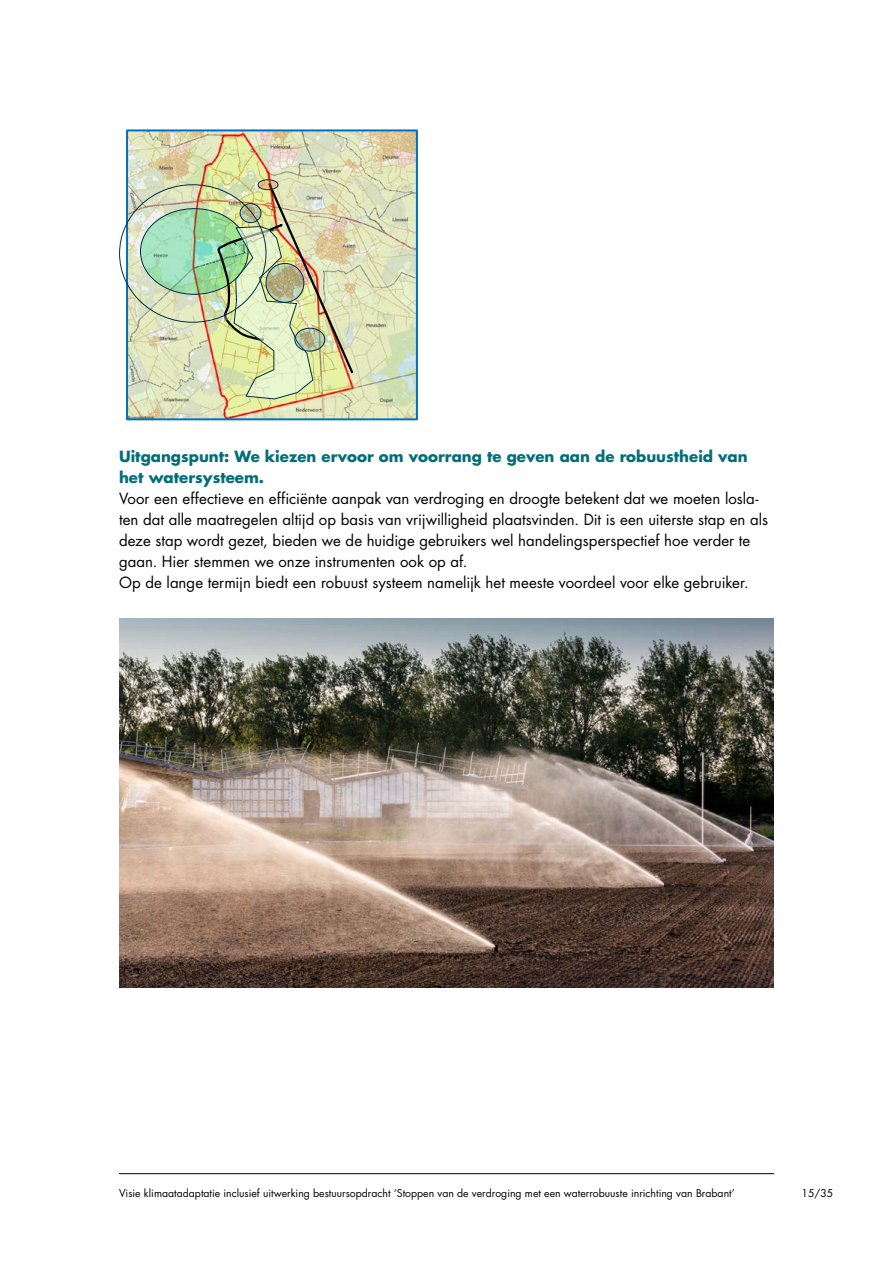
<style>
.page{position:relative;width:893px;height:1263px;background:#fff}
.page>*{position:absolute;margin:0;border:0;box-sizing:border-box;transform-origin:0 0}
.t1{font:15px/21px "Futura Std";color:#000}
.Kop_2_niet_in_inhoud{font:700 15px/21px "Futura Std";color:#006e79}
.t2{font:10.5px "Futura Std";color:#000}
</style>
<div class="page">
<hr style="left:119px;top:1173px;width:655px;height:1px;background:#000">
<img style="left:129px;top:132px;width:286px;height:285px">
<div style="left:126px;top:129px;width:292px;height:291px;border:2px solid #0070c0"></div>
<div style="left:140px;top:209px;width:108px;height:85px;background:#0c6;border-radius:50%;opacity:.3"></div>
<img style="left:217px;top:181px;width:138px;height:219px">
<div style="left:258px;top:180px;width:20px;height:10px;background:#ee5f42;border-radius:50%;opacity:.3"></div>
<div style="left:258px;top:179px;width:20px;height:11px;border:1px solid #032e45;border-radius:50%"></div>
<img style="left:119px;top:618px;width:655px;height:369px">
<p class="Kop_2_niet_in_inhoud" style="left:119px;top:446px;width:630px">Uitgangspunt: We kiezen ervoor om voorrang te geven aan de robuustheid van het watersysteem.</p>
<p class="t1" style="left:119px;top:488px;width:651px">Voor een effectieve en efficiënte aanpak van verdroging en droogte betekent dat we moeten losla&shy;ten dat alle maatregelen altijd op basis van vrijwilligheid plaatsvinden. Dit is een uiterste stap en als deze stap wordt gezet, bieden we de huidige gebruikers wel handelingsperspectief hoe verder te gaan. Hier stemmen we onze instrumenten ook op af.</p>
<p class="t1" style="left:119px;top:572px;width:631px">Op de lange termijn biedt een robuust systeem namelijk het meeste voordeel voor elke gebruiker.</p>
<p class="t2" style="left:119px;top:1187px;width:617px">Visie klimaatadaptatie inclusief uitwerking bestuursopdracht ‘Stoppen van de verdroging met een waterrobuuste inrichting van Brabant’</p>
<p class="t2" style="left:802px;top:1187px;width:33px">15/35</p>
</div>
